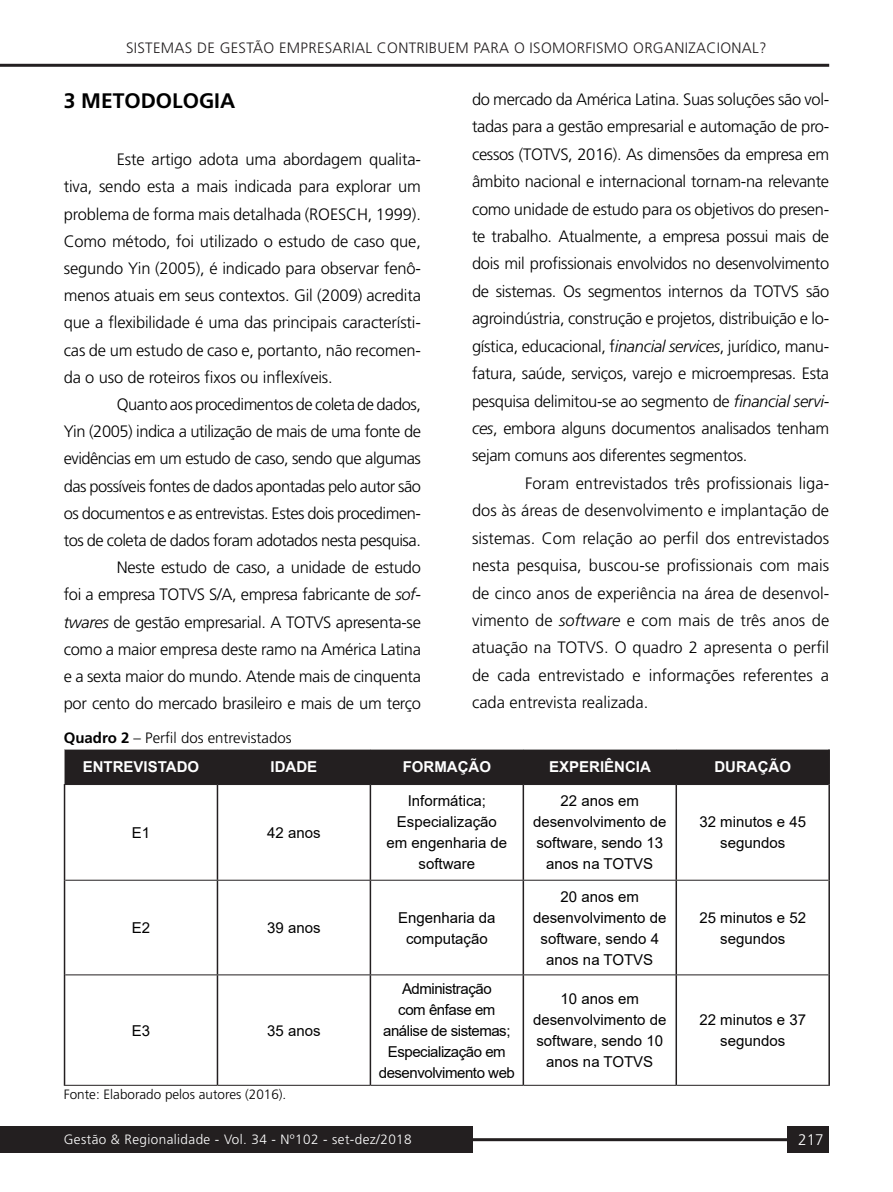
<style>
.page{position:relative;width:893px;height:1192px;background:#fff}
.page>*{position:absolute;margin:0;border:0;box-sizing:border-box;transform-origin:0 0}
.Título_1{font:700 21px "Frutiger LT Std";color:#000}
.Texto{font:300 16.5px/27.5px "Frutiger LT Std";letter-spacing:-.02em;color:#000;text-align:justify}
.t1{font:300 15.3px "Frutiger LT Std";color:#fff}
.Texto__Tabela{font:15px/21px "Arial";color:#000;text-align:center}
.Texto__Tabela-2{font:15px/21px "Arial";letter-spacing:-.03em;color:#000;text-align:center}
.t2{font:300 15px "Frutiger LT Std";letter-spacing:.02em;color:#231f20}
.Título__Tabela{font:700 15px "Arial";color:#fff}
.Legenda{font:300 15px "Frutiger LT Std";color:#000}
.t3{font:300 13.5px "Frutiger LT Std";letter-spacing:.03em;color:#fff}
.Fonte{font:300 13.5px "Frutiger LT Std";color:#000}
.s1{font-style:italic}
.s2{font-weight:700}
</style>
<div class="page">
<hr style="left:0;top:64px;width:829px;height:3px;background:#231f20">
<div style="left:0;top:1126px;width:473px;height:27px;background:#231f20"></div>
<div style="left:787px;top:1126px;width:42px;height:27px;background:#231f20"></div>
<hr style="left:454px;top:1138px;width:337px;height:3px;background:#231f20">
<div style="left:65px;top:750px;width:763px;height:34px;background:#231f20"></div>
<hr style="left:64px;top:785px;width:1px;height:95px;background:#231f20">
<hr style="left:217px;top:785px;width:1px;height:95px;background:#231f20">
<hr style="left:370px;top:785px;width:1px;height:95px;background:#231f20">
<hr style="left:523px;top:785px;width:1px;height:95px;background:#231f20">
<hr style="left:675px;top:785px;width:2px;height:95px;background:#231f20">
<hr style="left:828px;top:784px;width:2px;height:96px;background:#231f20">
<hr style="left:64px;top:880px;width:1px;height:95px;background:#231f20">
<hr style="left:217px;top:880px;width:1px;height:94px;background:#231f20">
<hr style="left:370px;top:880px;width:1px;height:94px;background:#231f20">
<hr style="left:523px;top:880px;width:1px;height:94px;background:#231f20">
<hr style="left:675px;top:880px;width:2px;height:94px;background:#231f20">
<hr style="left:828px;top:880px;width:2px;height:95px;background:#231f20">
<hr style="left:64px;top:975px;width:1px;height:110px;background:#231f20">
<hr style="left:217px;top:975px;width:1px;height:110px;background:#231f20">
<hr style="left:370px;top:975px;width:1px;height:110px;background:#231f20">
<hr style="left:523px;top:975px;width:1px;height:110px;background:#231f20">
<hr style="left:675px;top:975px;width:2px;height:110px;background:#231f20">
<hr style="left:828px;top:975px;width:2px;height:110px;background:#231f20">
<hr style="left:65px;top:880px;width:152px;height:1px;background:#231f20">
<hr style="left:217px;top:880px;width:153px;height:1px;background:#231f20">
<hr style="left:370px;top:880px;width:153px;height:1px;background:#231f20">
<hr style="left:523px;top:880px;width:153px;height:1px;background:#231f20">
<hr style="left:676px;top:880px;width:152px;height:1px;background:#231f20">
<hr style="left:65px;top:974px;width:152px;height:1px;background:#231f20">
<hr style="left:217px;top:974px;width:153px;height:1px;background:#231f20">
<hr style="left:370px;top:974px;width:153px;height:1px;background:#231f20">
<hr style="left:523px;top:974px;width:153px;height:1px;background:#231f20">
<hr style="left:676px;top:974px;width:152px;height:1px;background:#231f20">
<hr style="left:828px;top:749px;width:2px;height:35px;background:#231f20">
<hr style="left:64px;top:784px;width:153px;height:1px;background:#231f20">
<hr style="left:217px;top:784px;width:153px;height:1px;background:#231f20">
<hr style="left:370px;top:784px;width:153px;height:1px;background:#231f20">
<hr style="left:523px;top:784px;width:153px;height:1px;background:#231f20">
<hr style="left:676px;top:784px;width:152px;height:1px;background:#231f20">
<hr style="left:64px;top:1085px;width:153px;height:1px;background:#231f20">
<hr style="left:217px;top:1085px;width:153px;height:1px;background:#231f20">
<hr style="left:370px;top:1085px;width:153px;height:1px;background:#231f20">
<hr style="left:523px;top:1085px;width:153px;height:1px;background:#231f20">
<hr style="left:676px;top:1085px;width:154px;height:1px;background:#231f20">
<p class="t2" style="left:126px;top:40px;width:642px">SISTEMAS DE GESTÃO EMPRESARIAL CONTRIBUEM PARA O ISOMORFISMO ORGANIZACIONAL?</p>
<p class="Título_1" style="left:64px;top:89px;width:173px">3 METODOLOGIA</p>
<p class="Texto" style="left:64px;top:146px;width:359px;text-indent:53px">Este artigo adota uma abordagem qualita&shy;tiva, sendo esta a mais indicada para explorar um problema de forma mais detalhada (ROESCH, 1999).<br>Como método, foi utilizado o estudo de caso que, segundo Yin (2005), é indicado para observar fenô&shy;menos atuais em seus contextos. Gil (2009) acredita que a flexibilidade é uma das principais característi&shy;cas de um estudo de caso e, portanto, não recomen&shy;da o uso de roteiros fixos ou inflexíveis.</p>
<p class="Texto" style="left:64px;top:391px;width:359px;text-indent:53px">Quanto aos procedimentos de coleta de dados, Yin (2005) indica a utilização de mais de uma fonte de evidências em um estudo de caso, sendo que algumas das possíveis fontes de dados apontadas pelo autor são os documentos e as entrevistas. Estes dois procedimen&shy;tos de coleta de dados foram adotados nesta pesquisa.</p>
<p class="Texto" style="left:64px;top:554px;width:359px;text-indent:53px">Neste estudo de caso, a unidade de estudo foi a empresa TOTVS S/A, empresa fabricante de <span class="s1">sof&shy;twares</span> de gestão empresarial. A TOTVS apresenta-se como a maior empresa deste ramo na América Latina e a sexta maior do mundo. Atende mais de cinquenta por cento do mercado brasileiro e mais de um terço</p>
<p class="Texto" style="left:472px;top:86px;width:359px">do mercado da América Latina. Suas soluções são vol&shy;tadas para a gestão empresarial e automação de pro&shy;cessos (TOTVS, 2016). As dimensões da empresa em âmbito nacional e internacional tornam-na relevante como unidade de estudo para os objetivos do presen&shy;te trabalho. Atualmente, a empresa possui mais de dois mil profissionais envolvidos no desenvolvimento de sistemas. Os segmentos internos da TOTVS são agroindústria, construção e projetos, distribuição e lo&shy;gística, educacional, f<span class="s1">inancial services</span>, jurídico, manu&shy;fatura, saúde, serviços, varejo e microempresas. Esta pesquisa delimitou-se ao segmento de <span class="s1">financial servi&shy;ces</span>, embora alguns documentos analisados tenham sejam comuns aos diferentes segmentos.</p>
<p class="Texto" style="left:472px;top:470px;width:359px;text-indent:53px">Foram entrevistados três profissionais liga&shy;dos às áreas de desenvolvimento e implantação de sistemas. Com relação ao perfil dos entrevistados nesta pesquisa, buscou-se profissionais com mais de cinco anos de experiência na área de desenvol&shy;vimento de <span class="s1">software</span> e com mais de três anos de atuação na TOTVS. O quadro 2 apresenta o perfil de cada entrevistado e informações referentes a cada entrevista realizada.</p>
<p class="Legenda" style="left:64px;top:729px;width:229px"><span class="s2">Quadro 2</span> – Perfil dos entrevistados</p>
<p class="Título__Tabela" style="left:83px;top:756px;width:118px">ENTREVISTADO</p>
<p class="Título__Tabela" style="left:271px;top:756px;width:48px">IDADE</p>
<p class="Título__Tabela" style="left:403px;top:756px;width:90px">FORMAÇÃO</p>
<p class="Título__Tabela" style="left:549px;top:756px;width:103px">EXPERIÊNCIA</p>
<p class="Título__Tabela" style="left:714px;top:756px;width:78px">DURAÇÃO</p>
<p class="Texto__Tabela" style="left:132px;top:822px;width:20px">E1</p>
<p class="Texto__Tabela" style="left:267px;top:822px;width:55px">42 anos</p>
<p class="Texto__Tabela" style="left:386px;top:790px;width:122px">Informática;<br>Especialização em engenharia de software</p>
<p class="Texto__Tabela" style="left:533px;top:790px;width:135px">22 anos em desenvolvimento de software, sendo 13 anos na TOTVS</p>
<p class="Texto__Tabela" style="left:132px;top:917px;width:20px">E2</p>
<p class="Texto__Tabela" style="left:267px;top:917px;width:55px">39 anos</p>
<p class="Texto__Tabela" style="left:398px;top:907px;width:99px">Engenharia da computação</p>
<p class="Texto__Tabela" style="left:533px;top:886px;width:135px">20 anos em desenvolvimento de software, sendo 4 anos na TOTVS</p>
<p class="Texto__Tabela" style="left:132px;top:1020px;width:20px">E3</p>
<p class="Texto__Tabela" style="left:267px;top:1020px;width:55px">35 anos</p>
<p class="Fonte" style="left:64px;top:1087px;width:224px">Fonte: Elaborado pelos autores (2016).</p>
<p class="Texto__Tabela-2" style="left:379px;top:978px;width:138px">Administração<br>com ênfase em análise de sistemas;<br>Especialização em desenvolvimento web</p>
<p class="Texto__Tabela" style="left:533px;top:988px;width:135px">10 anos em desenvolvimento de software, sendo 10 anos na TOTVS</p>
<p class="Texto__Tabela" style="left:699px;top:811px;width:108px">32 minutos e 45 segundos</p>
<p class="Texto__Tabela" style="left:699px;top:907px;width:108px">25 minutos e 52 segundos</p>
<p class="Texto__Tabela" style="left:699px;top:1009px;width:108px">22 minutos e 37 segundos</p>
<p class="t3" style="left:64px;top:1132px;width:349px">Gestão &amp; Regionalidade - Vol. 34 - Nº102 - set-dez/2018</p>
<p class="t1" style="left:798px;top:1131px;width:27px">217</p>
</div>
